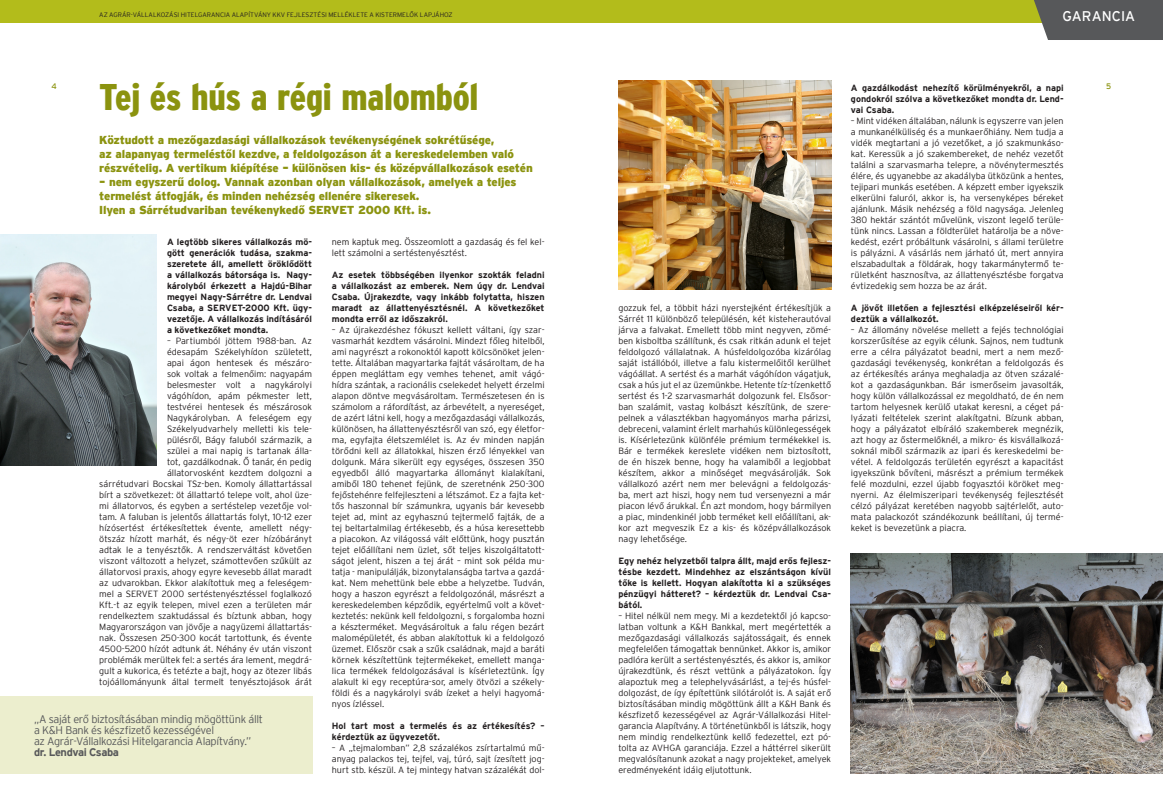
<style>
.page{position:relative;width:1163px;height:808px;background:#fff}
.page>*{position:absolute;margin:0;border:0;box-sizing:border-box;transform-origin:0 0}
.cim{font:37px "Interstate Black Condensed HU";letter-spacing:-.005em;color:#8b930f}
.t1{font:14px "Interstate Regular HU";color:#fff}
.lead{font:11.5px/14px "Interstate Black HU";letter-spacing:-.015em;color:#8b930f}
.idezet{font:11px/11px "Interstate Light HU";letter-spacing:-.035em;color:#57585a}
.idezet_bold{font:11px "Interstate Bold HU";letter-spacing:-.04em;color:#57585a}
.text{font:9px/11px "Interstate Light HU";color:#231f20;text-align:justify}
.text_bold{font:9px/11px "Interstate Bold HU";color:#231f20;text-align:justify}
.t2{font:8px "Interstate Regular HU";color:#8b930f}
.t3{font:6.5px "Interstate Light HU";color:#231f20}
</style>
<div class="page">
<img style="left:0;top:234px;width:156px;height:231px">
<div style="left:0;top:696px;width:312px;height:77px;background:#eceece"></div>
<img style="left:618px;top:80px;width:213px;height:209px">
<div style="left:0;top:0;width:1162px;height:23px;background:#b3bc1b"></div>
<div style="left:1034px;top:0;width:128px;height:40px;background:#57585a"></div>
<img style="left:850px;top:553px;width:312px;height:220px">
<p class="t3" style="left:99px;top:11px;width:355px">AZ AGRÁR-VÁLLALKOZÁSI HITELGARANCIA ALAPÍTVÁNY KKV FEJLESZTÉSI MELLÉKLETE A KISTERMELŐK LAPJÁHOZ</p>
<h2 class="t1" style="left:1062px;top:8px;width:74px">GARANCIA</h2>
<p class="cim" style="left:99px;top:76px;width:380px">Tej és hús a régi malomból</p>
<p class="lead" style="left:99px;top:133px;width:435px">Köztudott a mezőgazdasági vállalkozások tevékenységének sokrétűsége,<br>az alapanyag termeléstől kezdve, a feldolgozáson át a kereskedelemben való részvételig. A vertikum kiépítése – különösen kis- és középvállalkozások esetén</p>
<p class="lead" style="left:99px;top:175px;width:418px">– nem egyszerű dolog. Vannak azonban olyan vállalkozások, amelyek a teljes termelést átfogják, és minden nehézség ellenére sikeresek.<br>Ilyen a Sárrétudvariban tevékenykedő SERVET 2000 Kft. is.</p>
<p class="t2" style="left:51px;top:82px;width:7px">4</p>
<p class="t2" style="left:1106px;top:82px;width:7px">5</p>
<p class="text_bold" style="left:850px;top:82px;width:214px">A gazdálkodást nehezítő körülményekről, a napi gondokról szólva a következőket mondta dr. Lend&shy;vai Csaba.</p>
<p class="text" style="left:850px;top:115px;width:214px">– Mint vidéken általában, nálunk is egyszerre van jelen a munkanélküliség és a munkaerőhiány. Nem tudja a vidék megtartani a jó vezetőket, a jó szakmunkáso&shy;kat. Keressük a jó szakembereket, de nehéz vezetőt találni a szarvasmarha telepre, a növénytermesztés élére, és ugyanebbe az akadályba ütközünk a hentes, tejipari munkás esetében. A képzett ember igyekszik elkerülni faluról, akkor is, ha versenyképes béreket ajánlunk. Másik nehézség a föld nagysága. Jelenleg 380 hektár szántót művelünk, viszont legelő terüle&shy;tünk nincs. Lassan a földterület határolja be a növe&shy;kedést, ezért próbáltunk vásárolni, s állami területre is pályázni. A vásárlás nem járható út, mert annyira elszabadultak a földárak, hogy takarmánytermő te&shy;rületként hasznosítva, az állattenyésztésbe forgatva évtizedekig sem hozza be az árát.</p>
<p class="text_bold" style="left:850px;top:302px;width:214px">A jövőt illetően a fejlesztési elképzeléseiről kér&shy;deztük a vállalkozót.</p>
<p class="text" style="left:850px;top:324px;width:214px">– Az állomány növelése mellett a fejés technológiai korszerűsítése az egyik célunk. Sajnos, nem tudtunk erre a célra pályázatot beadni, mert a nem mező&shy;gazdasági tevékenység, konkrétan a feldolgozás és az értékesítés aránya meghaladja az ötven százalé&shy;kot a gazdaságunkban. Bár ismerőseim javasolták, hogy külön vállalkozással ez megoldható, de én nem tartom helyesnek kerülő utakat keresni, a céget pá&shy;lyázati feltételek szerint alakítgatni. Bízunk abban, hogy a pályázatot elbíráló szakemberek megnézik, azt hogy az őstermelőknél, a mikro- és kisvállalkozá&shy;soknál miből származik az ipari és kereskedelmi be&shy;vétel. A feldolgozás területén egyrészt a kapacitást igyekszünk bővíteni, másrészt a prémium termékek felé mozdulni, ezzel újabb fogyasztói köröket meg&shy;nyerni. Az élelmiszeripari tevékenység fejlesztését célzó pályázat keretében nagyobb sajtérlelőt, auto&shy;mata palackozót szándékozunk beállítani, új termé&shy;keket is bevezetünk a piacra.</p>
<p class="text" style="left:332px;top:236px;width:214px">nem kaptuk meg. Összeomlott a gazdaság és fel kel&shy;lett számolni a sertéstenyésztést.</p>
<p class="text_bold" style="left:332px;top:269px;width:214px">Az esetek többségében ilyenkor szokták feladni a vállalkozást az emberek. Nem úgy dr. Lendvai Csaba. Újrakezdte, vagy inkább folytatta, hiszen maradt az állattenyésztésnél. A következőket mondta erről az időszakról.</p>
<p class="text" style="left:332px;top:324px;width:214px">– Az újrakezdéshez fókuszt kellett váltani, így szar&shy;vasmarhát kezdtem vásárolni. Mindezt főleg hitelből, ami nagyrészt a rokonoktól kapott kölcsönöket jelen&shy;tette. Általában magyartarka fajtát vásároltam, de ha éppen megláttam egy vemhes tehenet, amit vágó&shy;hídra szántak, a racionális cselekedet helyett érzelmi alapon döntve megvásároltam. Természetesen én is számolom a ráfordítást, az árbevételt, a nyereséget, de azért látni kell, hogy a mezőgazdasági vállalkozás, különösen, ha állattenyésztésről van szó, egy életfor&shy;ma, egyfajta életszemlélet is. Az év minden napján törődni kell az állatokkal, hiszen érző lényekkel van dolgunk. Mára sikerült egy egységes, összesen 350 egyedből álló magyartarka állományt kialakítani, amiből 180 tehenet fejünk, de szeretnénk 250-300 fejőstehénre felfejleszteni a létszámot. Ez a fajta ket&shy;tős haszonnal bír számunkra, ugyanis bár kevesebb tejet ad, mint az egyhasznú tejtermelő fajták, de a tej beltartalmilag értékesebb, és a húsa keresettebb a piacokon. Az világossá vált előttünk, hogy pusztán tejet előállítani nem üzlet, sőt teljes kiszolgáltatott&shy;ságot jelent, hiszen a tej árát – mint sok példa mu&shy;tatja - manipulálják, bizonytalanságba tartva a gazdá&shy;kat. Nem mehettünk bele ebbe a helyzetbe. Tudván, hogy a haszon egyrészt a feldolgozónál, másrészt a kereskedelemben képződik, egyértelmű volt a követ&shy;keztetés: nekünk kell feldolgozni, s forgalomba hozni a készterméket. Megvásároltuk a falu régen bezárt malomépületét, és abban alakítottuk ki a feldolgozó üzemet. Először csak a szűk családnak, majd a baráti körnek készítettünk tejtermékeket, emellett manga&shy;lica termékek feldolgozásával is kísérleteztünk. Így alakult ki egy receptúra-sor, amely ötvözi a székely&shy;földi és a nagykárolyi sváb ízeket a helyi hagyomá&shy;nyos ízléssel.</p>
<p class="text_bold" style="left:332px;top:720px;width:214px">Hol tart most a termelés és az értékesítés? – kérdeztük az ügyvezetőt.</p>
<p class="text" style="left:332px;top:742px;width:214px">– A „tejmalomban” 2,8 százalékos zsírtartalmú mű&shy;anyag palackos tej, tejfel, vaj, túró, sajt ízesített jog&shy;hurt stb. készül. A tej mintegy hatvan százalékát dol-</p>
<p class="text_bold" style="left:167px;top:236px;width:146px">A legtöbb sikeres vállalkozás mö&shy;gött generációk tudása, szakma&shy;szeretete áll, amellett öröklődött a vállalkozás bátorsága is. Nagy&shy;károlyból érkezett a Hajdú-Bihar megyei Nagy-Sárrétre dr. Lendvai Csaba, a SERVET-2000 Kft. ügy&shy;vezetője. A vállalkozás indításáról a következőket mondta.</p>
<p class="text" style="left:99px;top:335px;width:214px;text-align:right">– Partiumból jöttem 1988-ban. Az<br>édesapám Székelyhídon született,<br>apai ágon hentesek és mészáro-<br>sok voltak a felmenőim: nagyapám<br>belesmester volt a nagykárolyi<br>vágóhídon, apám pékmester lett,<br>testvérei hentesek és mészárosok<br>Nagykárolyban. A feleségem egy Székelyudvarhely melletti kis tele-<br>pülésről, Bágy faluból származik, a<br>szülei a mai napig is tartanak álla-<br>tot, gazdálkodnak. Ő tanár, én pedig<br>állatorvosként kezdtem dolgozni a<br>sárrétudvari Bocskai TSz-ben. Komoly állattartással bírt a szövetkezet: öt állattartó telepe volt, ahol üze&shy;mi állatorvos, és egyben a sertéstelep vezetője vol&shy;tam. A faluban is jelentős állattartás folyt, 10-12 ezer hízósertést értékesítettek évente, amellett négy&shy;ötszáz hízott marhát, és négy-öt ezer hízóbárányt adtak le a tenyésztők. A rendszerváltást követően viszont változott a helyzet, számottevően szűkült az állatorvosi praxis, ahogy egyre kevesebb állat maradt az udvarokban. Ekkor alakítottuk meg a feleségem&shy;mel a SERVET 2000 sertéstenyésztéssel foglalkozó Kft.-t az egyik telepen, mivel ezen a területen már rendelkeztem szaktudással és bíztunk abban, hogy Magyarországon van jövője a nagyüzemi állattartás&shy;nak. Összesen 250-300 kocát tartottunk, és évente 4500-5200 hízót adtunk át. Néhány év után viszont problémák merültek fel: a sertés ára lement, megdrá&shy;gult a kukorica, és tetézte a bajt, hogy az ötezer libás tojóállományunk által termelt tenyésztojások árát</p>
<p class="text" style="left:618px;top:302px;width:214px">gozzuk fel, a többit házi nyerstejként értékesítjük a Sárrét 11 különböző településén, két kisteherautóval járva a falvakat. Emellett több mint negyven, zömé&shy;ben kisboltba szállítunk, és csak ritkán adunk el tejet feldolgozó vállalatnak. A húsfeldolgozóba kizárólag saját istállóból, illetve a falu kistermelőitől kerülhet vágóállat. A sertést és a marhát vágóhídon vágatjuk, csak a hús jut el az üzemünkbe. Hetente tíz-tízenkettő sertést és 1-2 szarvasmarhát dolgozunk fel. Elsősor&shy;ban szalámit, vastag kolbászt készítünk, de szere&shy;pelnek a választékban hagyományos marha párizsi, debreceni, valamint érlelt marhahús különlegességek is. Kísérletezünk különféle prémium termékekkel is.<br>Bár e termékek kereslete vidéken nem biztosított, de én hiszek benne, hogy ha valamiből a legjobbat készítem, akkor a minőséget megvásárolják. Sok vállalkozó azért nem mer belevágni a feldolgozás&shy;ba, mert azt hiszi, hogy nem tud versenyezni a már piacon lévő árukkal. Én azt mondom, hogy bármilyen a piac, mindenkinél jobb terméket kell előállítani, ak&shy;kor azt megveszik Ez a kis- és középvállalkozások nagy lehetősége.</p>
<p class="text_bold" style="left:618px;top:555px;width:214px">Egy nehéz helyzetből talpra állt, majd erős fejlesz&shy;tésbe kezdett. Mindehhez az elszántságon kívül tőke is kellett. Hogyan alakította ki a szükséges pénzügyi hátteret? – kérdeztük dr. Lendvai Csa&shy;bától.</p>
<p class="text" style="left:618px;top:610px;width:214px">– Hitel nélkül nem megy. Mi a kezdetektől jó kapcso&shy;latban voltunk a K&amp;H Bankkal, mert megértették a mezőgazdasági vállalkozás sajátosságait, és ennek megfelelően támogattak bennünket. Akkor is, amikor padlóra került a sertéstenyésztés, és akkor is, amikor újrakezdtünk, és részt vettünk a pályázatokon. Így alapoztuk meg a telephelyvásárlást, a tej-és húsfel&shy;dolgozást, de így építettünk silótárolót is. A saját erő biztosításában mindig mögöttünk állt a K&amp;H Bank és készfizető kezességével az Agrár-Vállalkozási Hitel&shy;garancia Alapítvány. A történetünkből is látszik, hogy nem mindig rendelkeztünk kellő fedezettel, ezt pó&shy;tolta az AVHGA garanciája. Ezzel a háttérrel sikerült megvalósítanunk azokat a nagy projekteket, amelyek eredményeként idáig eljutottunk.</p>
<p class="idezet" style="left:34px;top:713px;width:230px">„A saját erő biztosításában mindig mögöttünk állt a K&amp;H Bank és készfizető kezességével<br>az Agrár-Vállalkozási Hitelgarancia Alapítvány.”</p>
<p class="idezet_bold" style="left:34px;top:745px;width:86px">dr. Lendvai Csaba</p>
</div>
